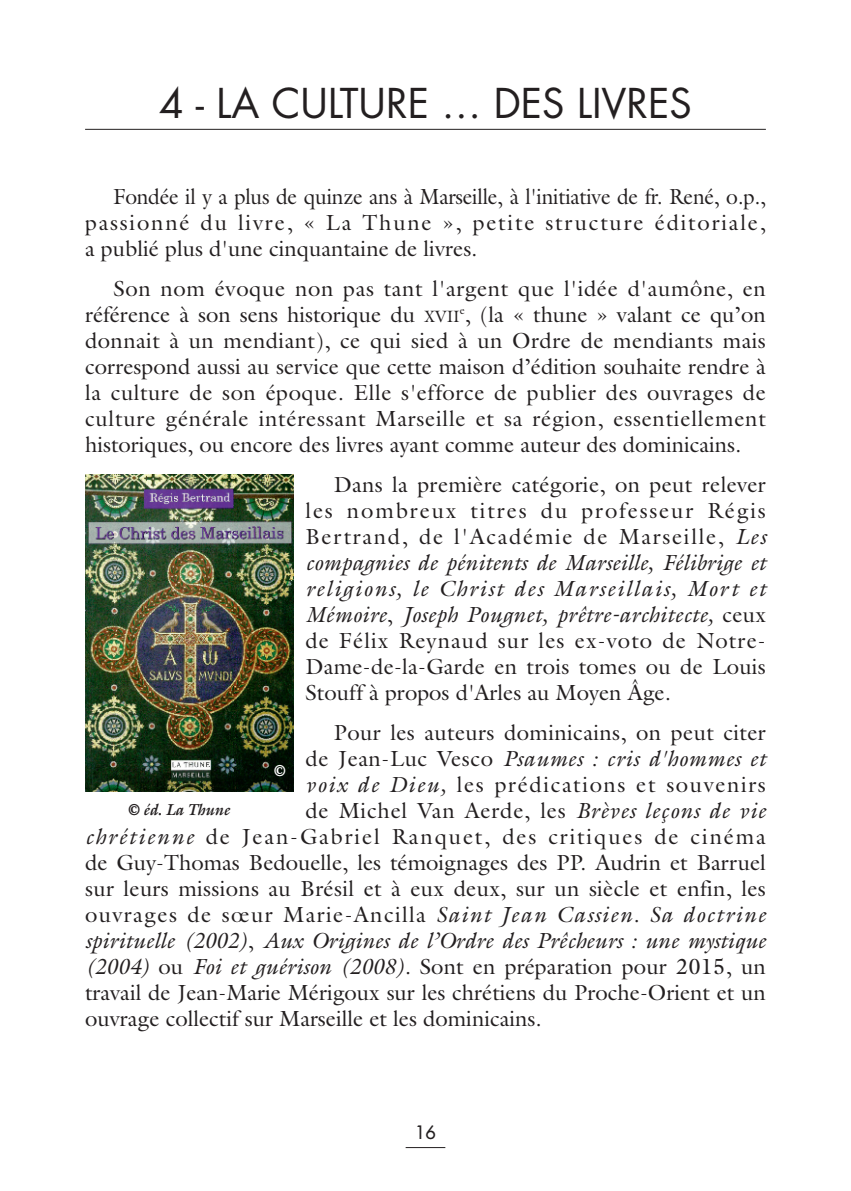
<style>
.page{position:relative;width:851px;height:1191px;background:#fff}
.page>*{position:absolute;margin:0;border:0;box-sizing:border-box;transform-origin:0 0}
.t1{font:40px "Futura";color:#231f20}
.t2{font:22px/26px "Galliard";letter-spacing:.005em;color:#231f20;text-align:justify}
.t3{font:22px/26px "Galliard";letter-spacing:.005em;color:#231f20;text-align:justify;scale:.95 1}
.t4{font:italic 22px "Galliard";color:#231f20}
.t5{font:22px "Galliard";letter-spacing:.06em;color:#231f20}
.t6{font:22px "Galliard";letter-spacing:.085em;color:#231f20}
.t7{font:italic 22px "Galliard";letter-spacing:.025em;color:#231f20}
.t8{font:22px "Galliard";letter-spacing:.075em;color:#231f20}
.t9{font:22px "Galliard";letter-spacing:.035em;color:#231f20}
.t10{font:18px "Futura";color:#231f20}
.t11{font:italic 700 16px "Galliard";color:#231f20;scale:.95 1}
.t12{font:italic 700 16px "Galliard";color:#fff;scale:.95 1}
.s1{font-size:16.4px}
.s2{font-style:italic}
.s3{font-style:normal}
</style>
<div class="page">
<hr style="left:405px;top:1147px;width:40px;height:1px;background:#231f20">
<hr style="left:85px;top:129px;width:680px;height:1px;background:#231f20">
<img style="left:86px;top:474px;width:208px;height:317px">
<h1 class="t1" style="left:159px;top:85px;width:534px">4 - LA CULTURE … DES LIVRES</h1>
<p class="t3" style="left:85px;top:183px;width:718px;text-indent:28px">Fondée il y a plus de quinze ans à Marseille, à l'initiative de fr. René, o.p., passionné du livre, « La Thune », petite structure éditoriale, a publié plus d'une cinquantaine de livres.</p>
<p class="t2" style="left:85px;top:275px;width:682px;text-indent:28px">Son nom évoque non pas tant l'argent que l'idée d'aumône, en référence à son sens historique du <span class="s1">XVII</span><sup>e</sup>, (la « thune » valant ce qu’on donnait à un mendiant), ce qui sied à un Ordre de mendiants mais correspond aussi au service que cette maison d’édition souhaite rendre à la culture de son époque. Elle s'efforce de publier des ouvrages de culture générale intéressant Marseille et sa région, essentiellement historiques, ou encore des livres ayant comme auteur des dominicains.</p>
<p class="t2" style="left:305px;top:471px;width:462px;text-indent:28px">Dans la première catégorie, on peut relever les nombreux titres du professeur Régis Bertrand, de l'Académie de Marseille, <span class="s2">Les compagnies de pénitents de Marseille, Félibrige et religions, le Christ des Marseillais, Mort et Mémoire</span>, <span class="s2">Joseph Pougnet, prêtre-architecte,</span> ceux de Félix Reynaud sur les ex-voto de Notre-Dame-de-la-Garde en trois tomes ou de Louis Stouff à propos d'Arles au Moyen Âge.</p>
<p class="t2" style="left:334px;top:719px;width:433px">Pour les auteurs dominicains, on peut citer</p>
<p class="t7" style="left:305px;top:746px;width:462px"><span class="s3">de Jean-Luc Vesco</span> Psaumes : cris d'hommes et</p>
<p class="t8" style="left:305px;top:772px;width:462px"><span class="s2">voix de Dieu,</span> les prédications et souvenirs</p>
<p class="t9" style="left:305px;top:798px;width:462px">de Michel Van Aerde, les <span class="s2">Brèves leçons de vie</span></p>
<p class="t6" style="left:85px;top:824px;width:682px"><span class="s2">chrétienne</span> de Jean-Gabriel Ranquet, des critiques de cinéma</p>
<p class="t2" style="left:85px;top:849px;width:682px">de Guy-Thomas Bedouelle, les témoignages des PP. Audrin et Barruel</p>
<p class="t2" style="left:85px;top:875px;width:682px">sur leurs missions au Brésil et à eux deux, sur un siècle et enfin, les</p>
<p class="t5" style="left:85px;top:902px;width:682px">ouvrages de sœur Marie-Ancilla <span class="s2">Saint Jean Cassien. Sa doctrine</span></p>
<p class="t4" style="left:85px;top:928px;width:682px">spirituelle (2002)<span class="s3">,</span> Aux Origines de l’Ordre des Prêcheurs : une mystique</p>
<p class="t2" style="left:85px;top:953px;width:682px"><span class="s2">(2004)</span> ou <span class="s2">Foi et guérison (2008).</span> Sont en préparation pour 2015, un</p>
<p class="t2" style="left:85px;top:979px;width:682px">travail de Jean-Marie Mérigoux sur les chrétiens du Proche-Orient et un</p>
<p class="t2" style="left:85px;top:1005px;width:458px">ouvrage collectif sur Marseille et les dominicains.</p>
<p class="t12" style="left:273px;top:761px;width:14px">©</p>
<p class="t11" style="left:128px;top:800px;width:109px">© éd. La Thune</p>
<p class="t10" style="left:415px;top:1123px;width:22px">16</p>
</div>
